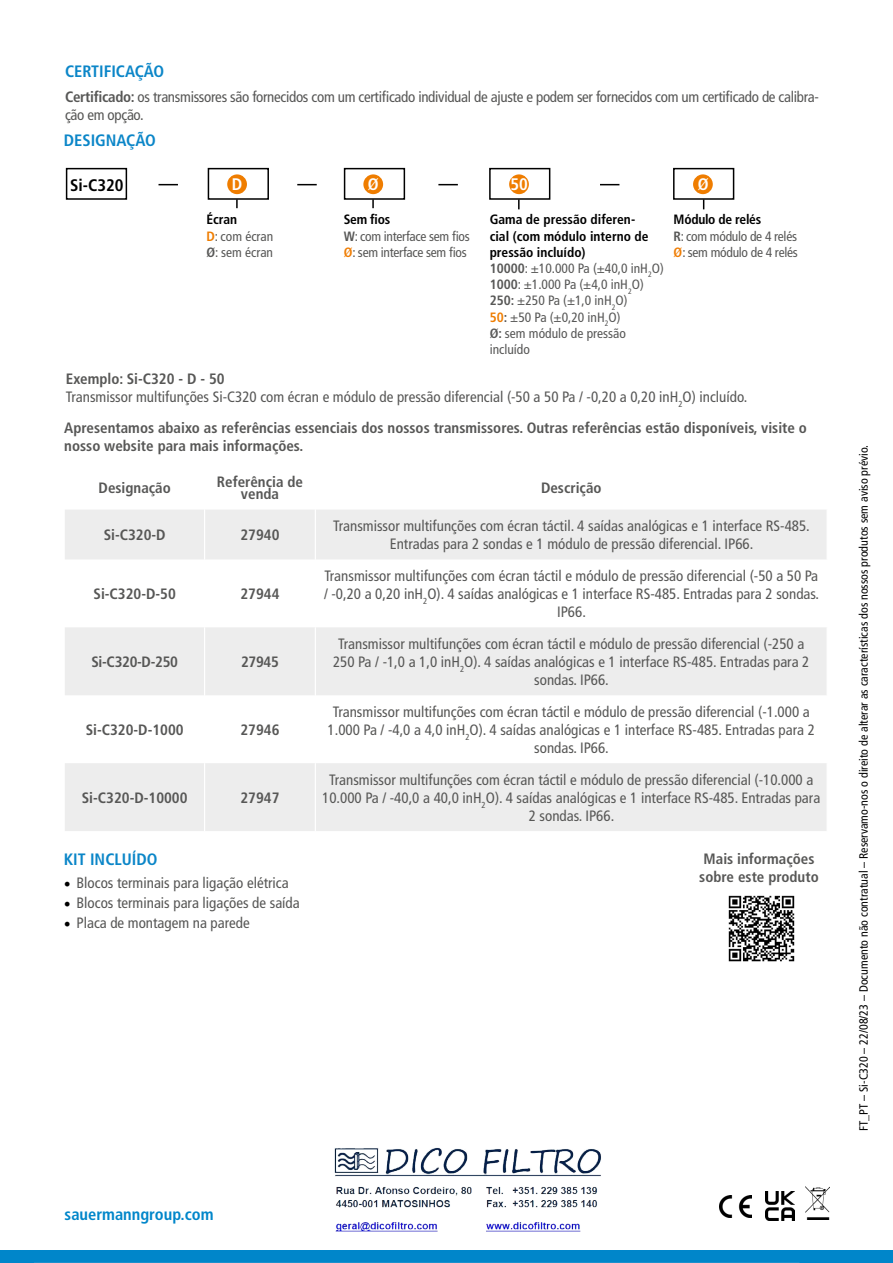
<style>
.page{position:relative;width:893px;height:1263px;background:#fff}
.page>*{position:absolute;margin:0;border:0;box-sizing:border-box;transform-origin:0 0}
.t1{font:700 condensed 16.8px "Frutiger LT Std";color:#000}
.t2{font:700 condensed 16.8px "Frutiger LT Std";color:#fff}
.t3{font:700 condensed 16.5px "Frutiger LT Std";color:#0b86c8}
.t4{font:700 condensed 16.5px "Frutiger LT Std";color:#0086ca}
.t5{font:condensed 15px/18px "Frutiger LT Std";color:#575756;text-align:center}
.t6{font:700 condensed 15px/18px "Frutiger LT Std";color:#575756}
.t7{font:condensed 15px/18px "Frutiger LT Std";letter-spacing:-.02em;color:#575756}
.t8{font:700 condensed 15px "Frutiger LT Std";letter-spacing:-.02em;color:#575756}
.t9{font:condensed 13.5px/16.2px "Frutiger LT Std";color:#575756}
.t10{font:condensed 13.5px/16.2px "Frutiger LT Std";letter-spacing:-.02em;color:#575756}
.t11{font:condensed 12px "Frutiger LT Std";color:#000}
.s1{font-weight:700}
.s2{font-weight:700;color:#000}
.s3{font-weight:700;color:#ef7d00}
.s4{font-weight:700;color:#ef7d04}
.s5{font-family:"Minion Pro";font-stretch:normal;font-size:18px;color:#000}
</style>
<div class="page">
<div style="left:0;top:1251px;width:893px;height:12px;background:#0086ca"></div>
<hr style="left:34px;top:1262px;width:765px;height:1px;background:#dadada">
<img style="left:766px;top:1192px;width:28px;height:28px">
<img style="left:806px;top:1187px;width:24px;height:32px">
<svg style="left:65px;top:510px;width:762px;height:321px;fill:#ededed"></svg>
<hr style="left:204px;top:510px;width:1px;height:49px;background:#fff">
<hr style="left:315px;top:510px;width:1px;height:49px;background:#fff">
<hr style="left:204px;top:559px;width:1px;height:68px;background:#fff">
<hr style="left:315px;top:559px;width:1px;height:68px;background:#fff">
<hr style="left:204px;top:627px;width:1px;height:68px;background:#fff">
<hr style="left:315px;top:627px;width:1px;height:68px;background:#fff">
<hr style="left:204px;top:695px;width:1px;height:68px;background:#fff">
<hr style="left:315px;top:695px;width:1px;height:68px;background:#fff">
<hr style="left:204px;top:763px;width:1px;height:68px;background:#fff">
<hr style="left:315px;top:763px;width:1px;height:68px;background:#fff">
<img style="left:720px;top:1195px;width:31px;height:22px">
<img style="left:728px;top:895px;width:67px;height:67px">
<div style="left:208px;top:168px;width:61px;height:32px;border:2px solid #000"></div>
<div style="left:227px;top:174px;width:20px;height:20px;background:#ef7d00;border-radius:50%"></div>
<div style="left:66px;top:168px;width:61px;height:32px;border:2px solid #000"></div>
<svg style="left:159px;top:184px;width:19px;height:1px"></svg>
<svg style="left:236px;top:199px;width:2px;height:9px"></svg>
<div style="left:344px;top:168px;width:61px;height:32px;border:2px solid #000"></div>
<div style="left:363px;top:174px;width:20px;height:20px;background:#ef7d00;border-radius:50%"></div>
<svg style="left:297px;top:184px;width:20px;height:1px"></svg>
<svg style="left:372px;top:199px;width:2px;height:9px"></svg>
<div style="left:489px;top:168px;width:61px;height:32px;border:2px solid #000"></div>
<div style="left:509px;top:174px;width:20px;height:20px;background:#ef7d00;border-radius:50%"></div>
<svg style="left:438px;top:184px;width:20px;height:1px"></svg>
<svg style="left:518px;top:199px;width:2px;height:10px"></svg>
<div style="left:673px;top:168px;width:61px;height:32px;border:2px solid #000"></div>
<div style="left:693px;top:174px;width:20px;height:20px;background:#ef7d00;border-radius:50%"></div>
<svg style="left:600px;top:184px;width:19px;height:1px"></svg>
<img style="left:334px;top:1147px;width:267px;height:84px">
<p class="t3" style="left:65px;top:62px;width:101px">CERTIFICAÇÃO</p>
<p class="t7" style="left:65px;top:88px;width:755px"><span class="s1">Certificado:</span> os transmissores são fornecidos com um certificado individual de ajuste e podem ser fornecidos com um certificado de calibra&shy;ção em opção.</p>
<p class="t3" style="left:64px;top:131px;width:94px">DESIGNAÇÃO</p>
<p class="t1" style="left:70px;top:175px;width:55px">Si-C320</p>
<p class="t2" style="left:232px;top:174px;width:12px">D</p>
<p class="t9" style="left:206px;top:212px;width:68px"><span class="s2">Écran<br></span><span class="s3">D</span>: com écran<br><span class="s1">Ø</span>: sem écran</p>
<p class="t2" style="left:368px;top:174px;width:12px">Ø</p>
<p class="t10" style="left:344px;top:212px;width:127px"><span class="s2">Sem fios<br></span><span class="s1">W</span>: com interface sem fios<br><span class="s4">Ø</span>: sem interface sem fios</p>
<p class="t2" style="left:510px;top:174px;width:19px">50</p>
<p class="t9" style="left:490px;top:212px;width:176px"><span class="s2">Gama de pressão diferen-<br>cial (com módulo interno de pressão incluído)<br></span><span class="s1">10000</span>: ±10.000 Pa (±40,0 inH<sub>2</sub>O)<br><span class="s1">1000</span>: ±1.000 Pa (±4,0 inH<sub>2</sub>O)<br><span class="s1">250:</span> ±250 Pa (±1,0 inH<sub>2</sub>O)<br><span class="s3">50</span><span class="s1">:</span> ±50 Pa (±0,20 inH<sub>2</sub>O)<br><span class="s1">Ø:</span> sem módulo de pressão incluído</p>
<p class="t2" style="left:698px;top:174px;width:12px">Ø</p>
<p class="t10" style="left:674px;top:212px;width:126px"><span class="s2">Módulo de relés<br></span><span class="s1">R</span>: com módulo de 4 relés<br><span class="s4">Ø</span>: sem módulo de 4 relés</p>
<p class="t5" style="left:66px;top:370px;width:683px;text-align:left"><span class="s1">Exemplo: Si-C320 - D - 50<br></span>Transmissor multifunções Si-C320 com écran e módulo de pressão diferencial (-50 a 50 Pa / -0,20 a 0,20 inH<sub>2</sub>O) incluído.</p>
<p class="t6" style="left:64px;top:418px;width:744px">Apresentamos abaixo as referências essenciais dos nossos transmissores. Outras referências estão disponíveis, visite o nosso website para mais informações.</p>
<p class="t6" style="left:99px;top:479px;width:74px">Designação</p>
<p class="t6" style="left:217px;top:476px;width:87px;line-height:12.1px;text-align:center">Referência de venda</p>
<p class="t6" style="left:541px;top:479px;width:62px">Descrição</p>
<p class="t6" style="left:104px;top:526px;width:64px">Si-C320-D</p>
<p class="t6" style="left:240px;top:526px;width:40px">27940</p>
<p class="t5" style="left:333px;top:517px;width:478px">Transmissor multifunções com écran táctil. 4 saídas analógicas e 1 interface RS-485.<br>Entradas para 2 sondas e 1 módulo de pressão diferencial. IP66.</p>
<p class="t6" style="left:93px;top:585px;width:84px">Si-C320-D-50</p>
<p class="t6" style="left:240px;top:585px;width:40px">27944</p>
<p class="t5" style="left:324px;top:567px;width:497px">Transmissor multifunções com écran táctil e módulo de pressão diferencial (-50 a 50 Pa / -0,20 a 0,20 inH<sub>2</sub>O). 4 saídas analógicas e 1 interface RS-485. Entradas para 2 sondas.<br>IP66.</p>
<p class="t8" style="left:91px;top:653px;width:88px">Si-C320-D-250</p>
<p class="t6" style="left:241px;top:653px;width:39px">27945</p>
<p class="t6" style="left:86px;top:721px;width:99px">Si-C320-D-1000</p>
<p class="t6" style="left:240px;top:721px;width:40px">27946</p>
<p class="t6" style="left:82px;top:788px;width:107px">Si-C320-D-10000</p>
<p class="t6" style="left:240px;top:788px;width:40px">27947</p>
<p class="t3" style="left:64px;top:849px;width:95px">KIT INCLUÍDO</p>
<p class="t5" style="left:64px;top:874px;width:226px"><span class="s5">•</span> Blocos terminais para ligação elétrica</p>
<p class="t5" style="left:64px;top:894px;width:237px"><span class="s5">•</span> Blocos terminais para ligações de saída</p>
<p class="t5" style="left:64px;top:914px;width:187px"><span class="s5">•</span> Placa de montagem na parede</p>
<p class="t5" style="left:333px;top:635px;width:478px">Transmissor multifunções com écran táctil e módulo de pressão diferencial (-250 a<br>250 Pa / -1,0 a 1,0 inH<sub>2</sub>O). 4 saídas analógicas e 1 interface RS-485. Entradas para 2 sondas. IP66.</p>
<p class="t5" style="left:328px;top:703px;width:489px">Transmissor multifunções com écran táctil e módulo de pressão diferencial (-1.000 a<br>1.000 Pa / -4,0 a 4,0 inH<sub>2</sub>O). 4 saídas analógicas e 1 interface RS-485. Entradas para 2 sondas. IP66.</p>
<p class="t5" style="left:322px;top:771px;width:500px">Transmissor multifunções com écran táctil e módulo de pressão diferencial (-10.000 a<br>10.000 Pa / -40,0 a 40,0 inH<sub>2</sub>O). 4 saídas analógicas e 1 interface RS-485. Entradas para<br>2 sondas. IP66.</p>
<p class="t6" style="left:699px;top:849px;width:121px">Mais informações sobre este produto</p>
<p class="t4" style="left:65px;top:1204px;width:150px">sauermanngroup.com</p>
<p class="t11" style="left:857px;top:1131px;width:688px;rotate:-90deg">FT_PT – Si-C320 – 22/08/23 – Documento não contratual – Reservamo-nos o direito de alterar as características dos nossos produtos sem aviso prévio.</p>
</div>
